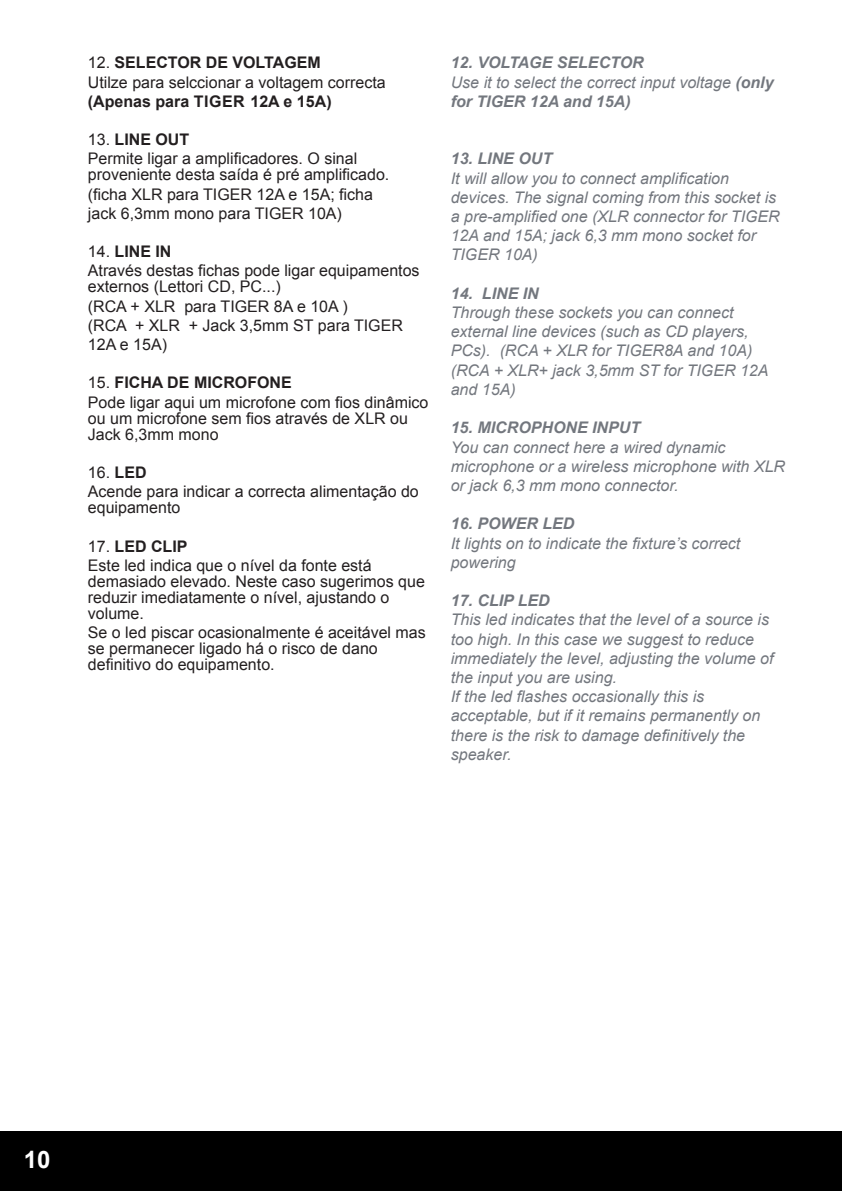
<style>
.page{position:relative;width:842px;height:1191px;background:#fff}
.page>*{position:absolute;margin:0;border:0;box-sizing:border-box;transform-origin:0 0}
.t1{font:700 24px "Arial";color:#fff}
.t2{font:16px/19.2px "Arial";color:#231f20}
.t3{font:italic 16px/19.2px "Arial";color:#73777e}
.t4{font:italic 700 16px/19.2px "Arial";color:#73777e}
.t5{font:700 16px "Arial";color:#231f20}
.s1{font-weight:700}
.s2{font-weight:400}
</style>
<div class="page">
<div style="left:0;top:1131px;width:842px;height:60px;background:#000"></div>
<hr style="left:841px;top:43px;width:1px;height:46px;background:#d1d3d4">
<p class="t2" style="left:88px;top:55px;width:299px">12. <span class="s1">SELECTOR DE VOLTAGEM<br></span>Utilze para selccionar a voltagem correcta</p>
<p class="t5" style="left:88px;top:95px;width:245px">(Apenas para TIGER 12A e 15A)</p>
<p class="t2" style="left:88px;top:131px;width:271px">13. <span class="s1">LINE OUT<br></span>Permite ligar a amplificadores. O sinal</p>
<p class="t2" style="left:88px;top:167px;width:303px">proveniente desta saída é pré amplificado. (ficha XLR para TIGER 12A e 15A; ficha jack 6,3mm mono para TIGER 10A)</p>
<p class="t2" style="left:88px;top:243px;width:333px">14. <span class="s1">LINE IN<br></span>Através destas fichas pode ligar equipamentos</p>
<p class="t2" style="left:88px;top:279px;width:317px">externos (Lettori CD, PC...)<br>(RCA + XLR para TIGER 8A e 10A )<br>(RCA + XLR + Jack 3,5mm ST para TIGER<br>12A e 15A)</p>
<p class="t2" style="left:88px;top:375px;width:342px">15. <span class="s1">FICHA DE MICROFONE<br></span>Pode ligar aqui um microfone com fios dinâmico</p>
<p class="t2" style="left:88px;top:411px;width:322px;line-height:16px">ou um microfone sem fios através de XLR ou<br>Jack 6,3mm mono</p>
<p class="t2" style="left:88px;top:464px;width:332px">16. <span class="s1">LED<br></span>Acende para indicar a correcta alimentação do</p>
<p class="t2" style="left:88px;top:499px;width:94px">equipamento</p>
<p class="t2" style="left:88px;top:538px;width:285px">17. <span class="s1">LED CLIP<br></span>Este led indica que o nível da fonte está</p>
<p class="t2" style="left:88px;top:575px;width:339px;line-height:16px">demasiado elevado. Neste caso sugerimos que reduzir imediatamente o nível, ajustando o volume.</p>
<p class="t2" style="left:88px;top:626px;width:339px;line-height:16px">Se o led piscar ocasionalmente é aceitável mas se permanecer ligado há o risco de dano definitivo do equipamento.</p>
<p class="t4" style="left:451px;top:55px;width:324px">12. VOLTAGE SELECTOR<br><span class="s2">Use it to select the correct input voltage</span> (only for TIGER 12A and 15A)</p>
<p class="t4" style="left:451px;top:151px;width:103px">13. LINE OUT</p>
<p class="t3" style="left:451px;top:170px;width:330px">It will allow you to connect amplification devices. The signal coming from this socket is a pre-amplified one (XLR connector for TIGER 12A and 15A; jack 6,3 mm mono socket for TIGER 10A)</p>
<p class="t4" style="left:451px;top:285px;width:90px">14. LINE IN</p>
<p class="t3" style="left:451px;top:304px;width:319px">Through these sockets you can connect external line devices (such as CD players,<br>PCs). (RCA + XLR for TIGER8A and 10A) (RCA + XLR+ jack 3,5mm ST for TIGER 12A and 15A)</p>
<p class="t4" style="left:451px;top:419px;width:191px">15. MICROPHONE INPUT</p>
<p class="t3" style="left:451px;top:439px;width:336px">You can connect here a wired dynamic microphone or a wireless microphone with XLR or jack 6,3 mm mono connector.</p>
<p class="t4" style="left:451px;top:515px;width:125px">16. POWER LED</p>
<p class="t3" style="left:451px;top:535px;width:291px">It lights on to indicate the fixture’s correct powering</p>
<p class="t4" style="left:451px;top:592px;width:100px">17. CLIP LED</p>
<p class="t3" style="left:451px;top:611px;width:324px">This led indicates that the level of a source is too high. In this case we suggest to reduce immediately the level, adjusting the volume of the input you are using.<br>If the led flashes occasionally this is acceptable, but if it remains permanently on there is the risk to damage definitively the speaker.</p>
<h1 class="t1" style="left:24px;top:1150px;width:28px">10</h1>
</div>
